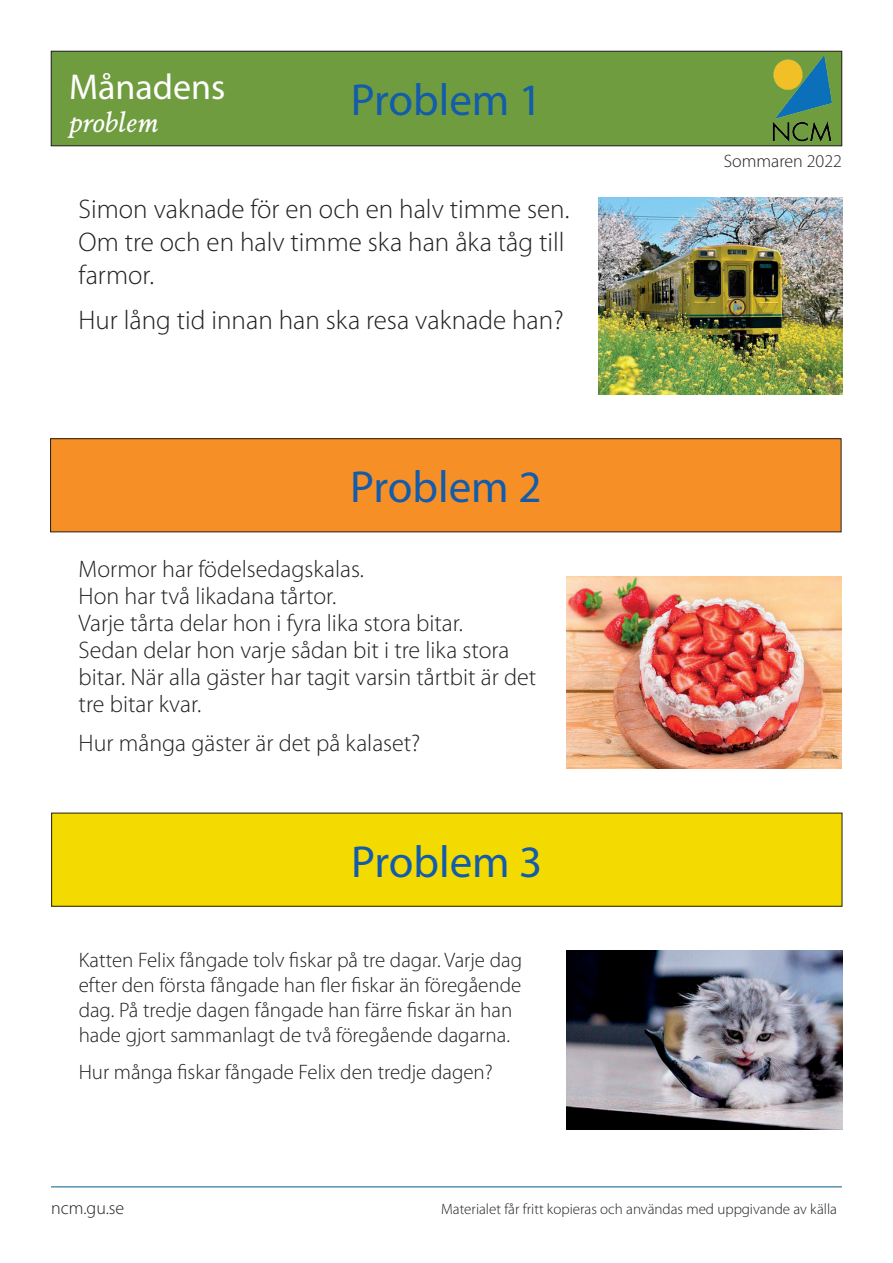
<style>
.page{position:relative;width:893px;height:1263px;background:#fff}
.page>*{position:absolute;margin:0;border:0;box-sizing:border-box;transform-origin:0 0}
.t1{font:45px "Myriad Pro";color:#135cab}
.t2{font:36px "Myriad Pro";color:#fff}
.t3{font:300 27px/33px "Myriad Pro";color:#231f20}
.t4{font:italic 27px "Berling Nova Text Pro";color:#fff}
.t5{font:300 24px/27px "Myriad Pro";color:#231f20}
.t6{font:300 21px/25.2px "Myriad Pro";color:#231f20}
.t7{font:300 18px "Myriad Pro";color:#231f20}
.t8{font:300 15px "Myriad Pro";color:#231f20}
</style>
<div class="page">
<hr style="left:51px;top:1186px;width:791px;height:1px;background:#015c8a">
<div style="left:51px;top:51px;width:791px;height:95px;background:#6f9c3f"></div>
<div style="left:51px;top:51px;width:791px;height:95px;border:1px solid #231f20"></div>
<div style="left:51px;top:439px;width:790px;height:93px;background:#f68f26"></div>
<div style="left:50px;top:438px;width:791px;height:94px;border:1px solid #231f20"></div>
<div style="left:52px;top:813px;width:790px;height:93px;background:#f3da01"></div>
<img style="left:772px;top:56px;width:60px;height:85px">
<img style="left:598px;top:198px;width:244px;height:196px">
<img style="left:567px;top:576px;width:275px;height:192px">
<img style="left:567px;top:951px;width:275px;height:179px">
<h2 class="t2" style="left:69px;top:68px;width:158px">Månadens</h2>
<p class="t4" style="left:69px;top:105px;width:91px">problem</p>
<h1 class="t1" style="left:351px;top:76px;width:193px">Problem 1</h1>
<p class="t3" style="left:79px;top:193px;width:492px">Simon vaknade för en och en halv timme sen.<br>Om tre och en halv timme ska han åka tåg till farmor.</p>
<p class="t3" style="left:79px;top:304px;width:486px">Hur lång tid innan han ska resa vaknade han?</p>
<h1 class="t1" style="left:350px;top:462px;width:193px">Problem 2</h1>
<p class="t5" style="left:79px;top:556px;width:459px">Mormor har födelsedagskalas.<br>Hon har två likadana tårtor.<br>Varje tårta delar hon i fyra lika stora bitar.<br>Sedan delar hon varje sådan bit i tre lika stora bitar. När alla gäster har tagit varsin tårtbit är det tre bitar kvar.</p>
<p class="t5" style="left:79px;top:730px;width:343px">Hur många gäster är det på kalaset?</p>
<h1 class="t1" style="left:351px;top:837px;width:193px">Problem 3</h1>
<p class="t6" style="left:79px;top:947px;width:445px">Katten Felix fångade tolv fiskar på tre dagar. Varje dag efter den första fångade han fler fiskar än föregående dag. På tredje dagen fångade han färre fiskar än han hade gjort sammanlagt de två föregående dagarna.</p>
<p class="t6" style="left:79px;top:1060px;width:416px">Hur många fiskar fångade Felix den tredje dagen?</p>
<p class="t7" style="left:724px;top:151px;width:120px">Sommaren 2022</p>
<p class="t7" style="left:51px;top:1198px;width:75px">ncm.gu.se</p>
<p class="t8" style="left:441px;top:1201px;width:397px">Materialet får fritt kopieras och användas med uppgivande av källa</p>
</div>
